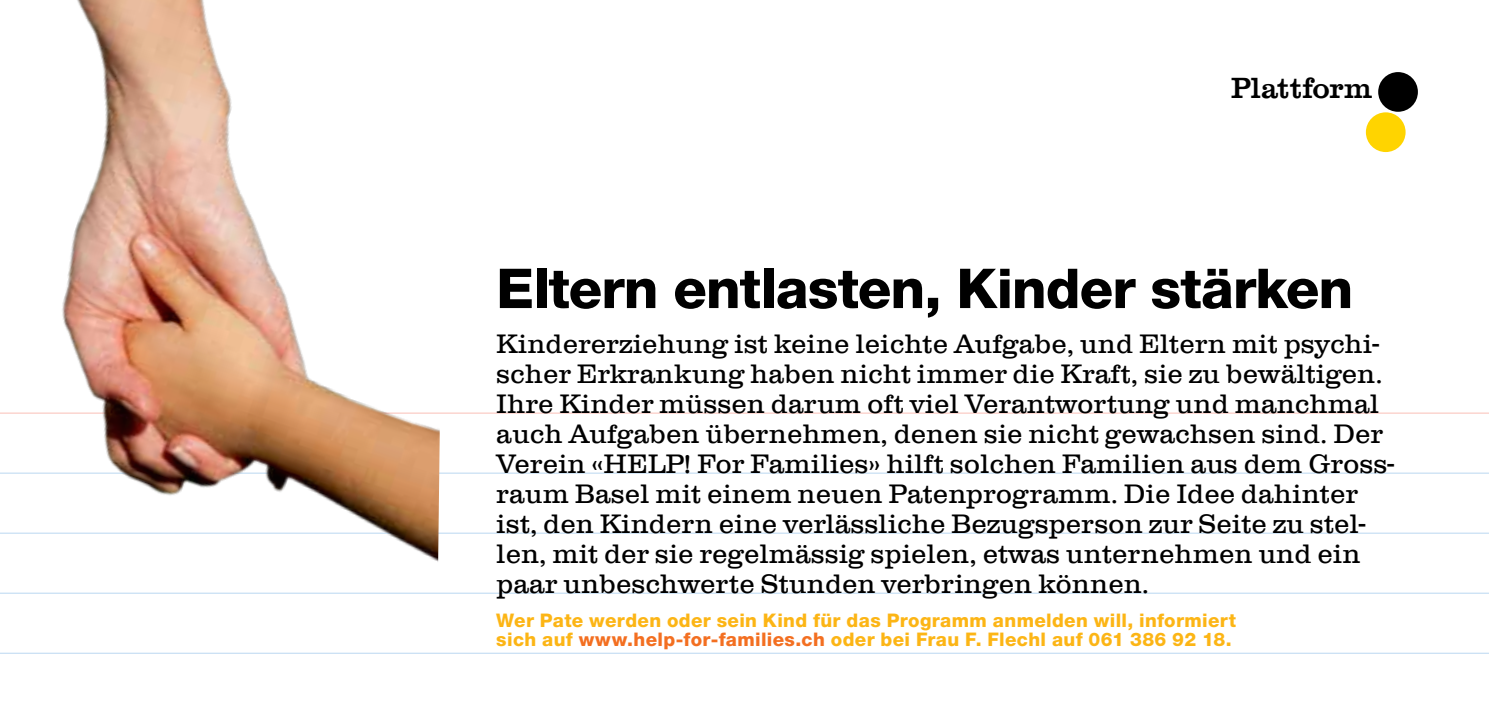
<style>
.page{position:relative;width:1489px;height:709px;background:#fff}
.page>*{position:absolute;margin:0;border:0;box-sizing:border-box;transform-origin:0 0}
.t1{font:800 55px "Helvetica Neue LT Pro";letter-spacing:-.015em;color:#000}
.t2{font:500 30px "Clarendon Com";letter-spacing:-.015em;color:#000}
.t3{font:300 27.5px/30px "Clarendon Com";color:#000}
.t4{font:800 18.75px/18.8px "Helvetica Neue LT Pro";letter-spacing:.02em;color:#fcb515}
.s1{color:#f36f21}
</style>
<div class="page">
<hr style="left:0;top:412px;width:1488px;height:1px;background:#fabfb6">
<hr style="left:0;top:472px;width:1488px;height:1px;background:#bad7f1">
<hr style="left:0;top:532px;width:1488px;height:1px;background:#bad7f1">
<hr style="left:0;top:592px;width:1488px;height:1px;background:#bad7f1">
<hr style="left:0;top:652px;width:1488px;height:1px;background:#bad7f1">
<div style="left:1377px;top:72px;width:40px;height:40px;background:#000;border-radius:50%"></div>
<div style="left:1365px;top:112px;width:40px;height:40px;background:#ffd400;border-radius:50%"></div>
<img style="left:0;top:0;width:500px;height:654px">
<p class="t2" style="left:1230px;top:71px;width:143px">Plattform</p>
<h1 class="t1" style="left:496px;top:256px;width:858px">Eltern entlasten, Kinder stärken</h1>
<p class="t3" style="left:496px;top:328px;width:899px">Kindererziehung ist keine leichte Aufgabe, und Eltern mit psychi&shy;scher Erkrankung haben nicht immer die Kraft, sie zu bewältigen.<br>Ihre Kinder müssen darum oft viel Verantwortung und manchmal auch Aufgaben übernehmen, denen sie nicht gewachsen sind. Der Verein «HELP! For Families» hilft solchen Familien aus dem Gross&shy;raum Basel mit einem neuen Patenprogramm. Die Idee dahinter ist, den Kindern eine verlässliche Bezugsperson zur Seite zu stel&shy;len, mit der sie regelmässig spielen, etwas unternehmen und ein paar unbeschwerte Stunden verbringen können.</p>
<p class="t4" style="left:496px;top:611px;width:741px">Wer Pate werden oder sein Kind für das Programm anmelden will, informiert sich auf <span class="s1">www.help-for-families.ch</span> oder bei Frau F. Flechl auf 061 386 92 18.</p>
</div>
